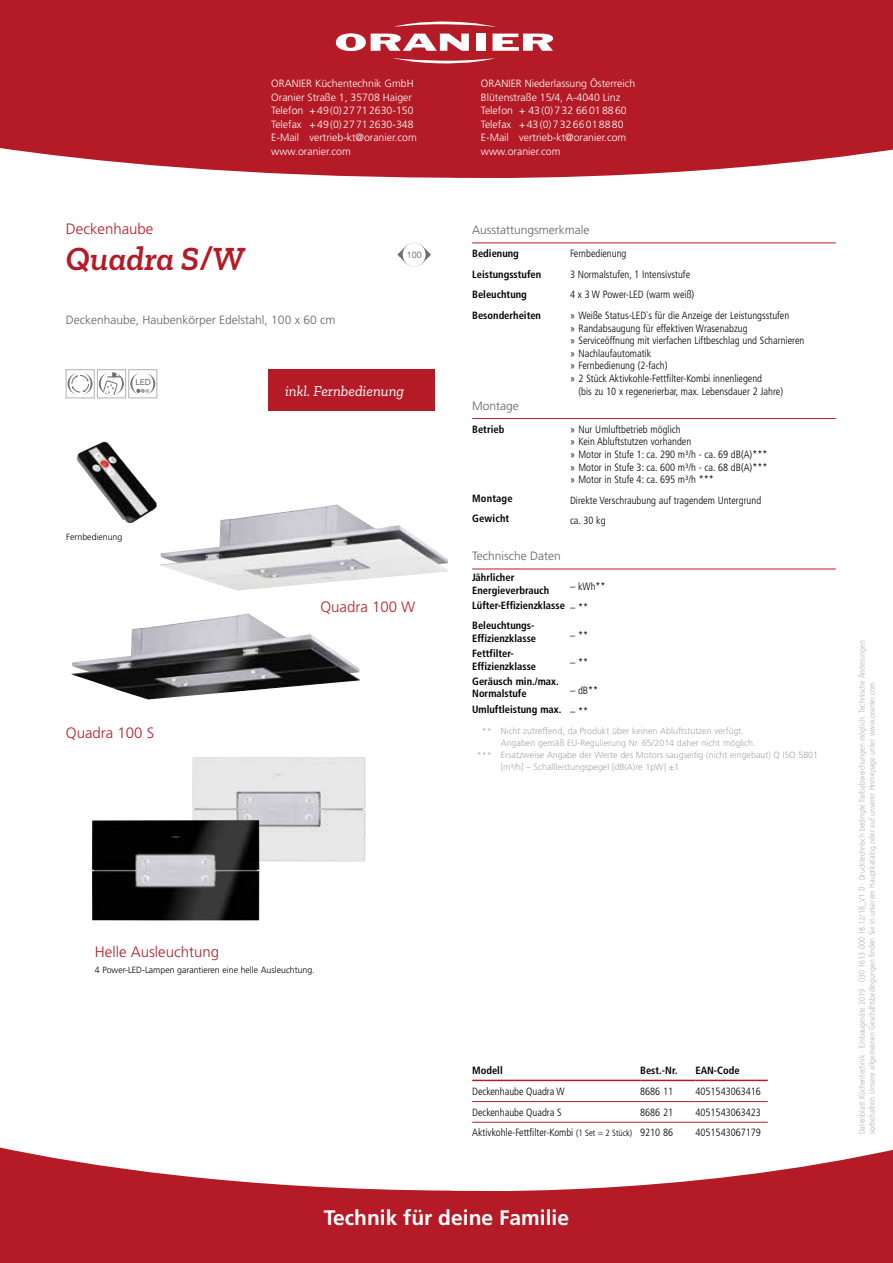
<style>
.page{position:relative;width:893px;height:1263px;background:#fff}
.page>*{position:absolute;margin:0;border:0;box-sizing:border-box;transform-origin:0 0}
.t1{font:italic 600 34.5px "Zilla Slab";color:#b51b26}
.t2{font:700 21px "Frutiger LT Std";color:#fff}
.t3{font:300 15px "Frutiger LT Std";color:#b51b26}
.t4{font:italic 15px "Zilla Slab";color:#fff}
.t5{font:300 12px "Frutiger LT Std";color:#626261}
.t6{font:300 condensed 10.5px/12.6px "Frutiger LT Std";color:#000}
.t7{font:300 10.5px/13.5px "Frutiger LT Std";color:#fff}
.t8{font:700 condensed 10.5px/12.6px "Frutiger LT Std";color:#000}
.t9{font:300 9px "Frutiger LT Std";color:#a7a7a8}
.t10{font:300 9px "Frutiger LT Std";color:#000}
.t11{font:8.85px "Avenir";color:#6e6e6e}
.t12{font:300 condensed 8.25px/9.8px "Frutiger LT Std";letter-spacing:.015em;color:#b1b2b3}
.t13{font:500 8.25px "Avenir";color:#6e6e6e}
.s1{font-weight:300}
.s2{font-size:9px}
</style>
<div class="page">
<div style="left:0;top:0;width:893px;height:178px;background:#b51b26"></div>
<svg style="left:336px;top:33px;width:133px;height:18px"></svg>
<div style="left:476px;top:34px;width:10px;height:17px;background:#fff"></div>
<svg style="left:493px;top:34px;width:60px;height:17px"></svg>
<svg style="left:393px;top:22px;width:103px;height:5px"></svg>
<svg style="left:393px;top:58px;width:103px;height:6px"></svg>
<svg style="left:0;top:1147px;width:893px;height:116px;fill:#b51b26"></svg>
<svg style="left:68px;top:373px;width:24px;height:22px"></svg>
<div style="left:66px;top:369px;width:28px;height:29px;border:1px solid #b1b2b3"></div>
<svg style="left:99px;top:372px;width:25px;height:23px"></svg>
<div style="left:97px;top:369px;width:29px;height:29px;border:1px solid #b1b2b3"></div>
<svg style="left:131px;top:373px;width:24px;height:22px"></svg>
<div style="left:129px;top:369px;width:28px;height:29px;border:1px solid #b1b2b3"></div>
<svg style="left:397px;top:243px;width:34px;height:24px"></svg>
<div style="left:268px;top:369px;width:167px;height:42px;background:#b51b26"></div>
<img style="left:77px;top:442px;width:80px;height:81px">
<img style="left:160px;top:504px;width:289px;height:86px">
<img style="left:71px;top:614px;width:289px;height:86px">
<img style="left:192px;top:757px;width:173px;height:104px">
<img style="left:92px;top:820px;width:167px;height:100px">
<hr style="left:472px;top:242px;width:98px;height:1px;background:#b51b26">
<hr style="left:570px;top:242px;width:266px;height:1px;background:#b51b26">
<hr style="left:472px;top:418px;width:98px;height:1px;background:#b51b26">
<hr style="left:570px;top:418px;width:266px;height:1px;background:#b51b26">
<hr style="left:472px;top:569px;width:98px;height:1px;background:#b51b26">
<hr style="left:570px;top:569px;width:266px;height:1px;background:#b51b26">
<hr style="left:472px;top:1080px;width:168px;height:1px;background:#b51b26">
<hr style="left:640px;top:1080px;width:55px;height:1px;background:#b51b26">
<hr style="left:695px;top:1080px;width:73px;height:1px;background:#b51b26">
<hr style="left:472px;top:1101px;width:168px;height:1px;background:#b51b26">
<hr style="left:640px;top:1101px;width:55px;height:1px;background:#b51b26">
<hr style="left:695px;top:1101px;width:73px;height:1px;background:#b51b26">
<hr style="left:472px;top:1122px;width:168px;height:1px;background:#b51b26">
<hr style="left:640px;top:1122px;width:55px;height:1px;background:#b51b26">
<hr style="left:695px;top:1122px;width:73px;height:1px;background:#b51b26">
<p class="t7" style="left:271px;top:77px;width:147px">ORANIER Küchentechnik GmbH<br>Oranier Straße 1, 35708 Haiger<br>Telefon +49(0)27712630-150<br>Telefax +49(0)27712630-348<br>E-Mail vertrieb-kt@oranier.com www.oranier.com</p>
<p class="t7" style="left:481px;top:77px;width:156px">ORANIER Niederlassung Österreich<br>Blütenstraße 15/4, A-4040 Linz<br>Telefon + 43(0)732 66018860<br>Telefax +43(0)73266018880<br>E-Mail vertrieb-kt@oranier.com www.oranier.com</p>
<h3 class="t3" style="left:66px;top:220px;width:89px">Deckenhaube</h3>
<h1 class="t1" style="left:66px;top:239px;width:180px">Quadra S/W</h1>
<p class="t5" style="left:66px;top:313px;width:271px">Deckenhaube, Haubenkörper Edelstahl, 100 x 60 cm</p>
<p class="t11" style="left:407px;top:250px;width:16px">100</p>
<p class="t13" style="left:135px;top:377px;width:17px">LED</p>
<p class="t10" style="left:66px;top:532px;width:57px">Fernbedienung</p>
<h3 class="t3" style="left:66px;top:724px;width:90px">Quadra 100 S</h3>
<h3 class="t4" style="left:285px;top:383px;width:121px">inkl. Fernbedienung</h3>
<h3 class="t3" style="left:320px;top:598px;width:97px">Quadra 100 W</h3>
<p class="t5" style="left:472px;top:223px;width:119px">Ausstattungsmerkmale</p>
<p class="t8" style="left:472px;top:247px;width:48px">Bedienung</p>
<p class="t6" style="left:570px;top:247px;width:58px">Fernbedienung</p>
<p class="t8" style="left:472px;top:268px;width:71px">Leistungsstufen</p>
<p class="t6" style="left:570px;top:268px;width:122px">3 Normalstufen, 1 Intensivstufe</p>
<p class="t8" style="left:472px;top:288px;width:56px">Beleuchtung</p>
<p class="t6" style="left:570px;top:289px;width:126px">4 x 3 W Power-LED (warm weiß)</p>
<p class="t8" style="left:472px;top:309px;width:70px">Besonderheiten</p>
<p class="t6" style="left:570px;top:309px;width:221px">» Weiße Status-LED`s für die Anzeige der Leistungsstufen</p>
<p class="t6" style="left:570px;top:322px;width:179px">» Randabsaugung für effektiven Wrasenabzug</p>
<p class="t6" style="left:570px;top:334px;width:236px">» Serviceöffnung mit vierfachen Liftbeschlag und Scharnieren</p>
<p class="t6" style="left:570px;top:347px;width:83px">» Nachlaufautomatik</p>
<p class="t6" style="left:570px;top:360px;width:99px">» Fernbedienung (2-fach)</p>
<p class="t6" style="left:570px;top:372px;width:194px">» 2 Stück Aktivkohle-Fettfilter-Kombi innenliegend</p>
<p class="t6" style="left:578px;top:385px;width:206px">(bis zu 10 x regenerierbar, max. Lebensdauer 2 Jahre)</p>
<p class="t5" style="left:472px;top:399px;width:48px">Montage</p>
<p class="t8" style="left:472px;top:423px;width:34px">Betrieb</p>
<p class="t6" style="left:570px;top:423px;width:199px">» Nur Umluftbetrieb möglich<br>» Kein Abluftstutzen vorhanden<br>» Motor in Stufe 1: ca. 290 m³/h - ca. 69 dB(A)*** » Motor in Stufe 3: ca. 600 m³/h - ca. 68 dB(A)*** » Motor in Stufe 4: ca. 695 m³/h ***</p>
<p class="t8" style="left:472px;top:492px;width:42px">Montage</p>
<p class="t6" style="left:570px;top:494px;width:193px">Direkte Verschraubung auf tragendem Untergrund</p>
<p class="t8" style="left:472px;top:512px;width:39px">Gewicht</p>
<p class="t6" style="left:570px;top:515px;width:37px">ca. 30 kg</p>
<p class="t5" style="left:472px;top:549px;width:90px">Technische Daten</p>
<p class="t8" style="left:472px;top:571px;width:79px">Jährlicher<br>Energieverbrauch</p>
<p class="t8" style="left:472px;top:577px;width:135px;line-height:18.5px;text-indent:98px"><span class="s1">– kWh**<br></span>Lüfter-Effizienzklasse <span class="s1">– **</span></p>
<p class="t8" style="left:472px;top:619px;width:65px">Beleuchtungs-<br>Effizienzklasse</p>
<p class="t6" style="left:570px;top:629px;width:20px">– **</p>
<p class="t8" style="left:472px;top:647px;width:65px">Fettfilter-<br>Effizienzklasse</p>
<p class="t6" style="left:570px;top:656px;width:20px">– **</p>
<p class="t8" style="left:472px;top:675px;width:88px">Geräusch min./max.<br>Normalstufe</p>
<p class="t8" style="left:472px;top:681px;width:128px;line-height:18.5px;text-indent:98px"><span class="s1">– dB**<br></span>Umluftleistung max. <span class="s1">– **</span></p>
<p class="t9" style="left:482px;top:726px;width:264px">** Nicht zutreffend, da Produkt über keinen Abluftstutzen verfügt.</p>
<p class="t9" style="left:501px;top:738px;width:256px">Angaben gemäß EU-Regulierung Nr. 65/2014 daher nicht möglich.</p>
<p class="t9" style="left:477px;top:750px;width:343px">*** Ersatzweise Angabe der Werte des Motors saugseitig (nicht eingebaut) Q ISO 5801</p>
<p class="t9" style="left:501px;top:762px;width:180px">[m³/h] – Schallleistungspegel [dB(A)re 1pW] ±1</p>
<h3 class="t3" style="left:95px;top:943px;width:126px">Helle Ausleuchtung</h3>
<p class="t10" style="left:95px;top:965px;width:221px">4 Power-LED-Lampen garantieren eine helle Ausleuchtung.</p>
<p class="t8" style="left:472px;top:1064px;width:32px">Modell</p>
<p class="t8" style="left:640px;top:1064px;width:39px">Best.-Nr.</p>
<p class="t8" style="left:695px;top:1064px;width:46px">EAN-Code</p>
<p class="t6" style="left:472px;top:1085px;width:94px">Deckenhaube Quadra W</p>
<p class="t6" style="left:640px;top:1085px;width:35px">8686 11</p>
<p class="t6" style="left:695px;top:1085px;width:67px">4051543063416</p>
<p class="t6" style="left:472px;top:1106px;width:91px">Deckenhaube Quadra S</p>
<p class="t6" style="left:640px;top:1106px;width:35px">8686 21</p>
<p class="t6" style="left:695px;top:1106px;width:67px">4051543063423</p>
<p class="t6" style="left:472px;top:1127px;width:202px">Aktivkohle-Fettfilter-Kombi <span class="s2">(1 Set = 2 Stück)</span> 9210 86</p>
<p class="t6" style="left:695px;top:1127px;width:67px">4051543067179</p>
<h2 class="t2" style="left:324px;top:1206px;width:247px">Technik für deine Familie</h2>
<p class="t12" style="left:857px;top:1134px;width:495px;rotate:-90deg">Datenblatt Küchentechnik · Einbaugeräte 2019 · 030 1613 000 18.12/18_V1 D · Drucktechnisch bedingte Farbabweichungen möglich. Technische Änderungen vorbehalten. Unsere allgemeinen Geschäftsbedingungen finden Sie in unserem Hauptkatalog oder auf unserer Homepage unter www.oranier.com</p>
</div>
